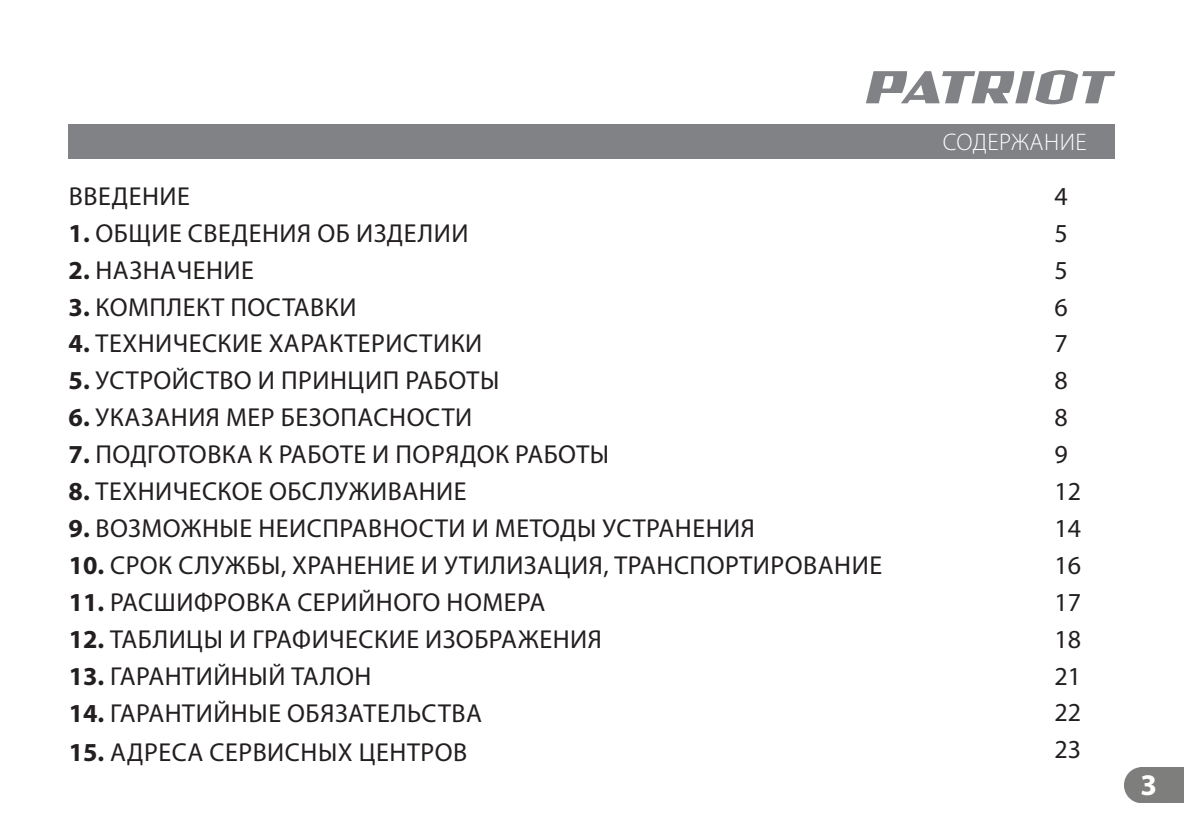
<style>
.page{position:relative;width:1184px;height:836px;background:#fff}
.page>*{position:absolute;margin:0;border:0;box-sizing:border-box;transform-origin:0 0}
.t1{font:700 30px "Myriad Pro";color:#fff}
.t2{font:26px "Myriad Pro";letter-spacing:.02em;color:#231f20}
.t3{font:26px/36.8px "Myriad Pro";color:#231f20}
.t4{font:300 24px "Myriad Pro";letter-spacing:.02em;color:#fff}
.s1{font-weight:700}
</style>
<div class="page">
<div style="left:1125px;top:767px;width:59px;height:34px;background:#7e7e7d"></div>
<svg style="left:866px;top:70px;width:249px;height:34px"></svg>
<div style="left:69px;top:124px;width:1046px;height:34px;background:#808285"></div>
<p class="t2" style="left:69px;top:180px;width:123px">Введение</p>
<p class="t2" style="left:69px;top:217px;width:166px"><span class="s1">1.</span> ОБЩИЕ СВЕДЕНИ</p>
<p class="t2" style="left:297px;top:217px;width:153px">Я ОБ ИЗДЕЛИИ</p>
<p class="t2" style="left:69px;top:254px;width:140px"><span class="s1">2.</span> НАЗНАЧЕНИЕ</p>
<p class="t2" style="left:69px;top:291px;width:285px"><span class="s1">3.</span> КОМПЛЕКТ ПОСТАВКИ</p>
<p class="t2" style="left:69px;top:327px;width:411px"><span class="s1">4.</span> ТЕХНИ ЧЕСКИЕ ХАРАКТЕРИСТИКИ</p>
<p class="t2" style="left:69px;top:364px;width:432px"><span class="s1">5.</span> УСТРОЙСТВО И ПРИН ЦИП РАБОТЫ</p>
<p class="t2" style="left:69px;top:401px;width:401px"><span class="s1">6.</span> УКАЗАНИЯ МЕР БЕЗОПАСНОСТИ</p>
<p class="t2" style="left:69px;top:438px;width:542px"><span class="s1">7.</span> ПОДГОТОВКА К РАБОТЕ И ПОРЯДОК РАБОТЫ</p>
<p class="t2" style="left:69px;top:475px;width:367px"><span class="s1">8.</span> ТЕХНИ ЧЕСКОЕ ОБСЛУЖИВАНИЕ</p>
<p class="t2" style="left:69px;top:512px;width:206px"><span class="s1">9.</span> ВОЗМОЖНЫЕ НЕИ</p>
<p class="t2" style="left:307px;top:512px;width:385px">СПРАВНОСТИ И МЕТОДЫ УСТРАНЕНИ</p>
<p class="t2" style="left:741px;top:512px;width:16px">Я</p>
<p class="t2" style="left:69px;top:549px;width:284px"><span class="s1">10.</span> СРОК СЛУЖБЫ, ХРАНЕНИЕ</p>
<p class="t2" style="left:421px;top:549px;width:430px">И УТИЛИЗАЦИЯ, ТРАНСПОРТИРОВАНИЕ</p>
<p class="t2" style="left:69px;top:585px;width:161px"><span class="s1">11.</span> расшифровка</p>
<p class="t2" style="left:297px;top:585px;width:113px">серийного</p>
<p class="t2" style="left:447px;top:585px;width:85px">номера</p>
<p class="t2" style="left:69px;top:622px;width:69px"><span class="s1">12.</span> Табл</p>
<p class="t2" style="left:169px;top:622px;width:291px">ицы и Графические изображ</p>
<p class="t2" style="left:539px;top:622px;width:64px">ениЯ</p>
<p class="t2" style="left:69px;top:659px;width:240px"><span class="s1">13.</span> Гарантийный тало</p>
<p class="t2" style="left:355px;top:659px;width:18px">н</p>
<p class="t2" style="left:69px;top:696px;width:235px"><span class="s1">14.</span> Гарантийны е обязат</p>
<p class="t2" style="left:377px;top:696px;width:61px">ельства</p>
<p class="t2" style="left:69px;top:735px;width:355px"><span class="s1">15.</span> Адреса сервисных центров</p>
<p class="t4" style="left:943px;top:127px;width:145px">содержание</p>
<p class="t3" style="left:1054px;top:177px;width:28px">4<br>5<br>5<br>6<br>7<br>8<br>8<br>9<br>12<br>14<br>16<br>17<br>18<br>21<br>22<br>23</p>
<p class="t1" style="left:1140px;top:765px;width:18px">3</p>
</div>
